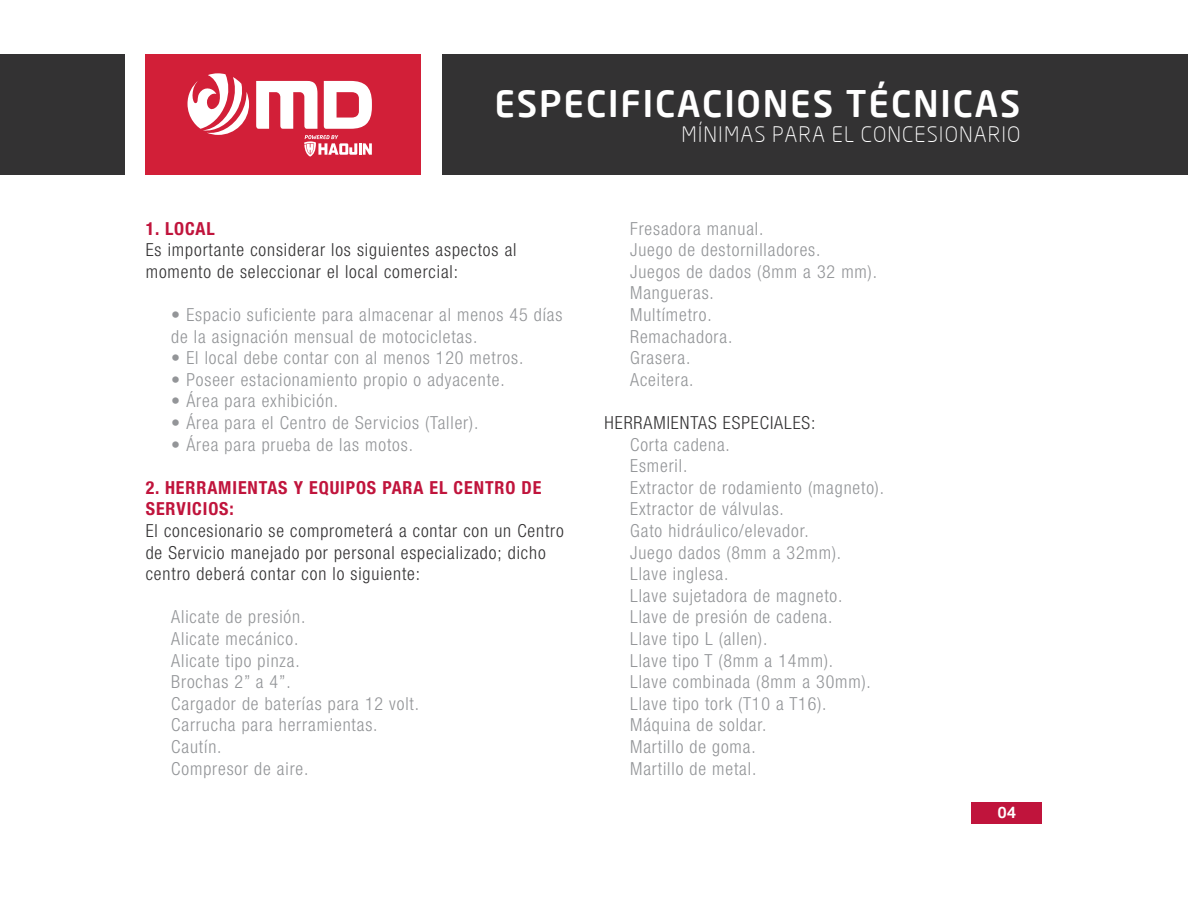
<style>
.page{position:relative;width:1188px;height:918px;background:#fff}
.page>*{position:absolute;margin:0;border:0;box-sizing:border-box;transform-origin:0 0}
.t1{font:500 36px "Neo Sans";letter-spacing:.05em;color:#fff}
.t2{font:300 21px "Neo Sans";letter-spacing:.05em;color:#fff}
.t3{font:300 condensed 18px/21.6px "Helvetica Neue";letter-spacing:.05em;color:#939598}
.t4{font:300 condensed 18px/21.6px "Helvetica Neue";letter-spacing:.05em;color:#333233}
.t5{font:700 condensed 18px/21.6px "Helvetica Neue";letter-spacing:.05em;color:#c0143c}
.t6{font:500 15px "Neo Sans";color:#fff}
</style>
<div class="page">
<div style="left:442px;top:54px;width:746px;height:120px;background:#333233"></div>
<div style="left:146px;top:54px;width:275px;height:120px;background:#d21f38"></div>
<div style="left:0;top:54px;width:125px;height:120px;background:#333233"></div>
<svg style="left:256px;top:81px;width:61px;height:48px"></svg>
<svg style="left:188px;top:73px;width:61px;height:62px"></svg>
<svg style="left:324px;top:81px;width:48px;height:48px"></svg>
<svg style="left:304px;top:135px;width:68px;height:22px"></svg>
<div style="left:972px;top:802px;width:70px;height:21px;background:#c0143c"></div>
<p class="t1" style="left:494px;top:81px;width:528px">ESPECIFICACIONES TÉCNICAS</p>
<p class="t2" style="left:681px;top:121px;width:341px">MÍNIMAS PARA EL CONCESIONARIO</p>
<p class="t5" style="left:146px;top:217px;width:70px">1. LOCAL</p>
<p class="t4" style="left:146px;top:239px;width:372px">Es importante considerar los siguientes aspectos al momento de seleccionar el local comercial:</p>
<p class="t3" style="left:171px;top:304px;width:393px">• Espacio suficiente para almacenar al menos 45 días de la asignación mensual de motocicletas.</p>
<p class="t3" style="left:171px;top:347px;width:354px">• El local debe contar con al menos 120 metros.</p>
<p class="t3" style="left:171px;top:368px;width:335px">• Poseer estacionamiento propio o adyacente.</p>
<p class="t3" style="left:171px;top:390px;width:168px">• Área para exhibición.</p>
<p class="t3" style="left:171px;top:412px;width:309px">• Área para el Centro de Servicios (Taller).</p>
<p class="t3" style="left:171px;top:433px;width:243px">• Área para prueba de las motos.</p>
<p class="t5" style="left:146px;top:476px;width:397px">2. HERRAMIENTAS Y EQUIPOS PARA EL CENTRO DE<br>SERVICIOS:</p>
<p class="t4" style="left:146px;top:520px;width:420px">El concesionario se comprometerá a contar con un Centro de Servicio manejado por personal especializado; dicho centro deberá contar con lo siguiente:</p>
<p class="t3" style="left:171px;top:606px;width:136px">Alicate de presión.</p>
<p class="t3" style="left:171px;top:628px;width:129px">Alicate mecánico.</p>
<p class="t3" style="left:171px;top:649px;width:130px">Alicate tipo pinza.</p>
<p class="t3" style="left:171px;top:671px;width:121px">Brochas 2” a 4”.</p>
<p class="t3" style="left:171px;top:692px;width:249px">Cargador de baterías para 12 volt.</p>
<p class="t3" style="left:171px;top:714px;width:208px">Carrucha para herramientas.</p>
<p class="t3" style="left:171px;top:736px;width:52px">Cautín.</p>
<p class="t3" style="left:171px;top:757px;width:139px">Compresor de aire.</p>
<p class="t3" style="left:630px;top:217px;width:135px">Fresadora manual.</p>
<p class="t3" style="left:630px;top:239px;width:192px">Juego de destornilladores.</p>
<p class="t3" style="left:630px;top:260px;width:248px">Juegos de dados (8mm a 32 mm).</p>
<p class="t3" style="left:630px;top:282px;width:85px">Mangueras.</p>
<p class="t3" style="left:630px;top:304px;width:83px">Multímetro.</p>
<p class="t3" style="left:630px;top:325px;width:104px">Remachadora.</p>
<p class="t3" style="left:630px;top:347px;width:62px">Grasera.</p>
<p class="t3" style="left:630px;top:368px;width:65px">Aceitera.</p>
<p class="t4" style="left:605px;top:412px;width:212px">HERRAMIENTAS ESPECIALES:</p>
<p class="t3" style="left:630px;top:433px;width:101px">Corta cadena.</p>
<p class="t3" style="left:630px;top:455px;width:59px">Esmeril.</p>
<p class="t3" style="left:630px;top:476px;width:256px">Extractor de rodamiento (magneto).</p>
<p class="t3" style="left:630px;top:498px;width:155px">Extractor de válvulas.</p>
<p class="t3" style="left:630px;top:520px;width:180px">Gato hidráulico/elevador.</p>
<p class="t3" style="left:630px;top:541px;width:213px">Juego dados (8mm a 32mm).</p>
<p class="t3" style="left:630px;top:563px;width:100px">Llave inglesa.</p>
<p class="t3" style="left:630px;top:584px;width:214px">Llave sujetadora de magneto.</p>
<p class="t3" style="left:630px;top:606px;width:204px">Llave de presión de cadena.</p>
<p class="t3" style="left:630px;top:628px;width:139px">Llave tipo L (allen).</p>
<p class="t3" style="left:630px;top:649px;width:205px">Llave tipo T (8mm a 14mm).</p>
<p class="t3" style="left:630px;top:671px;width:242px">Llave combinada (8mm a 30mm).</p>
<p class="t3" style="left:630px;top:692px;width:198px">Llave tipo tork (T10 a T16).</p>
<p class="t3" style="left:630px;top:714px;width:138px">Máquina de soldar.</p>
<p class="t3" style="left:630px;top:736px;width:127px">Martillo de goma.</p>
<p class="t3" style="left:630px;top:757px;width:128px">Martillo de metal.</p>
<p class="t6" style="left:998px;top:803px;width:20px">04</p>
</div>
